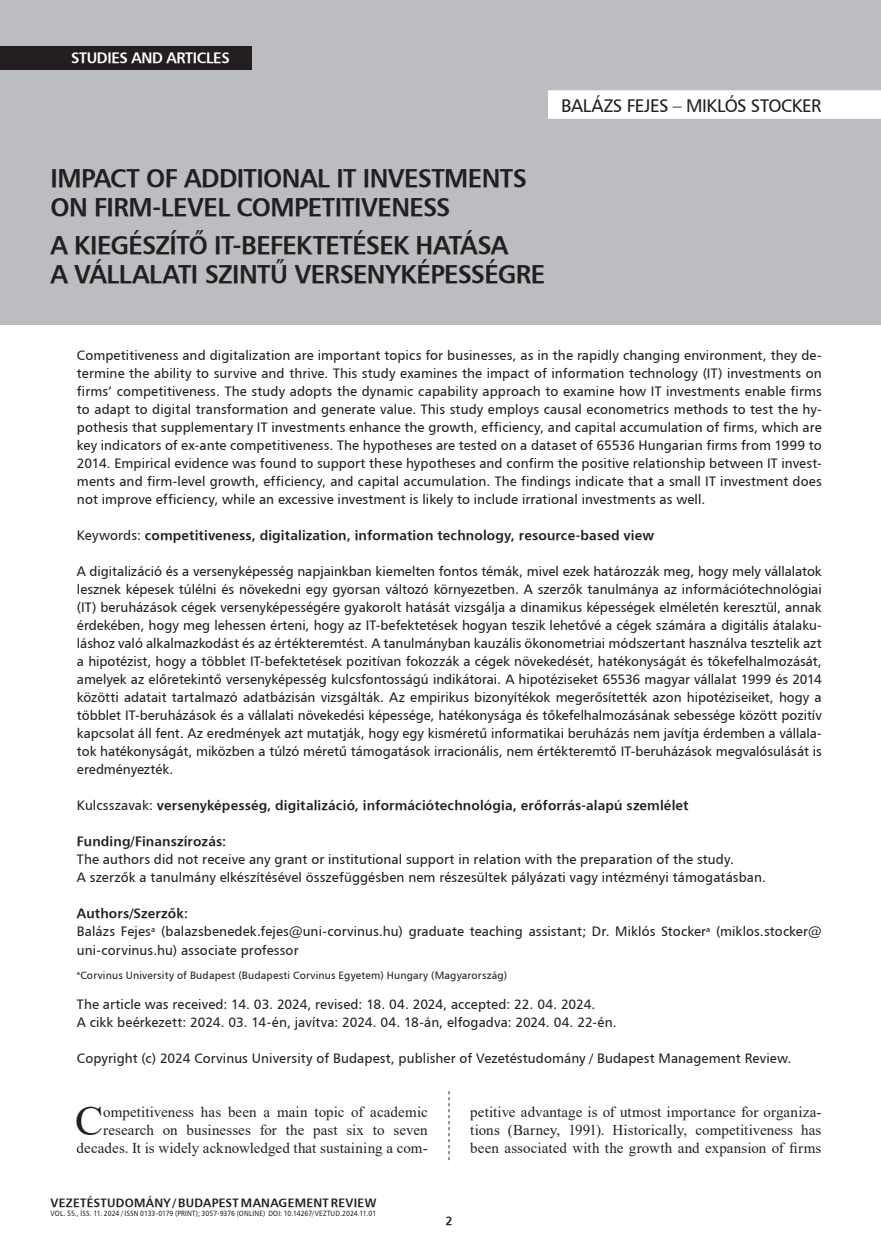
<style>
.page{position:relative;width:881px;height:1255px;background:#fff}
.page>*{position:absolute;margin:0;border:0;box-sizing:border-box;transform-origin:0 0}
.Iniciálé{font:42.15px "Times New Roman";color:#231f20}
.kenyérszöveg_opcionális{font:25.5px/29.4px "H Humanist 777 BT Bold";letter-spacing:-.025em;color:#231f20}
.kenyérszöveg_opcionális-2{font:18px "H Humanist 777 BT";letter-spacing:-.025em;color:#231f20}
.Iniciálé-2{font:15px/18px "Times New Roman";letter-spacing:.005em;color:#231f20;text-align:right}
.t1{font:15px "H Humanist 777 BT Bold";letter-spacing:-.025em;color:#fff}
.Kezdő_oldal_bevezető{font:13.5px/18px "H Humanist 777 BT";letter-spacing:.005em;color:#231f20;text-align:justify}
.Kezdő_oldal_bevezető-2{font:13.5px "H Humanist 777 BT Bold";letter-spacing:.01em;color:#231f20}
.t2{font:12px "H Humanist 777 BT Bold";letter-spacing:.02em;color:#231f20}
.Lábjegyzet{font:10.5px "H Humanist 777 BT";letter-spacing:.015em;color:#231f20}
.t3{font:7.5px "H Humanist 777 BT";letter-spacing:.015em;color:#231f20;scale:.9 1}
.s1{font-family:"H Humanist 777 BT"}
</style>
<div class="page">
<div style="left:0;top:0;width:880px;height:324px;background:#bcbdc0"></div>
<svg style="left:448px;top:1091px;width:1px;height:69px"></svg>
<div style="left:547px;top:90px;width:333px;height:29px;background:#fff"></div>
<div style="left:0;top:46px;width:251px;height:23px;background:#231f20"></div>
<p class="t1" style="left:71px;top:49px;width:160px">STUDIES AND ARTICLES</p>
<p class="kenyérszöveg_opcionális-2" style="left:561px;top:94px;width:261px">BALÁZS FEJES – MIKLÓS STOCKER</p>
<p class="kenyérszöveg_opcionális" style="left:51px;top:162px;width:477px">IMPACT OF ADDITIONAL IT INVESTMENTS<br>ON FIRM-LEVEL COMPETITIVENESS</p>
<p class="kenyérszöveg_opcionális" style="left:51px;top:229px;width:496px">A KIEGÉSZÍTŐ IT-BEFEKTETÉSEK HATÁSA<br>A VÁLLALATI SZINTŰ VERSENYKÉPESSÉGRE</p>
<p class="Kezdő_oldal_bevezető" style="left:77px;top:346px;width:746px">Competitiveness and digitalization are important topics for businesses, as in the rapidly changing environment, they de&shy;termine the ability to survive and thrive. This study examines the impact of information technology (IT) investments on firms’ competitiveness. The study adopts the dynamic capability approach to examine how IT investments enable firms to adapt to digital transformation and generate value. This study employs causal econometrics methods to test the hy&shy;pothesis that supplementary IT investments enhance the growth, efficiency, and capital accumulation of firms, which are key indicators of ex-ante competitiveness. The hypotheses are tested on a dataset of 65536 Hungarian firms from 1999 to 2014. Empirical evidence was found to support these hypotheses and confirm the positive relationship between IT invest&shy;ments and firm-level growth, efficiency, and capital accumulation. The findings indicate that a small IT investment does not improve efficiency, while an excessive investment is likely to include irrational investments as well.</p>
<p class="Kezdő_oldal_bevezető-2" style="left:77px;top:527px;width:578px"><span class="s1">Keywords:</span> competitiveness, digitalization, information technology, resource-based view</p>
<p class="Kezdő_oldal_bevezető" style="left:77px;top:562px;width:746px">A digitalizáció és a versenyképesség napjainkban kiemelten fontos témák, mivel ezek határozzák meg, hogy mely vállalatok lesznek képesek túlélni és növekedni egy gyorsan változó környezetben. A szerzők tanulmánya az információtechnológiai (IT) beruházások cégek versenyképességére gyakorolt hatását vizsgálja a dinamikus képességek elméletén keresztül, annak érdekében, hogy meg lehessen érteni, hogy az IT-befektetések hogyan teszik lehetővé a cégek számára a digitális átalaku&shy;láshoz való alkalmazkodást és az értékteremtést. A tanulmányban kauzális ökonometriai módszertant használva tesztelik azt a hipotézist, hogy a többlet IT-befektetések pozitívan fokozzák a cégek növekedését, hatékonyságát és tőkefelhalmozását, amelyek az előretekintő versenyképesség kulcsfontosságú indikátorai. A hipotéziseket 65536 magyar vállalat 1999 és 2014 közötti adatait tartalmazó adatbázisán vizsgálták. Az empirikus bizonyítékok megerősítették azon hipotéziseiket, hogy a többlet IT-beruházások és a vállalati növekedési képessége, hatékonysága és tőkefelhalmozásának sebessége között pozitív kapcsolat áll fent. Az eredmények azt mutatják, hogy egy kisméretű informatikai beruházás nem javítja érdemben a vállala&shy;tok hatékonyságát, miközben a túlzó méretű támogatások irracionális, nem értékteremtő IT-beruházások megvalósulását is eredményezték.</p>
<p class="Kezdő_oldal_bevezető-2" style="left:77px;top:797px;width:613px"><span class="s1">Kulcsszavak:</span> versenyképesség, digitalizáció, információtechnológia, erőforrás-alapú szemlélet</p>
<p class="Kezdő_oldal_bevezető-2" style="left:77px;top:833px;width:151px">Funding/Finanszírozás:</p>
<p class="Kezdő_oldal_bevezető" style="left:77px;top:850px;width:658px">The authors did not receive any grant or institutional support in relation with the preparation of the study.</p>
<p class="Kezdő_oldal_bevezető" style="left:77px;top:868px;width:690px">A szerzők a tanulmány elkészítésével összefüggésben nem részesültek pályázati vagy intézményi támogatásban.</p>
<p class="Kezdő_oldal_bevezető-2" style="left:77px;top:905px;width:112px">Authors/Szerzők:</p>
<p class="Kezdő_oldal_bevezető" style="left:77px;top:922px;width:746px">Balázs Fejes<sup>a</sup> (balazsbenedek.fejes@uni-corvinus.hu) graduate teaching assistant; Dr. Miklós Stocker<sup>a</sup> (miklos.stocker@ uni-corvinus.hu) associate professor</p>
<p class="Lábjegyzet" style="left:77px;top:968px;width:431px"><sup>a</sup>Corvinus University of Budapest (Budapesti Corvinus Egyetem) Hungary (Magyarország)</p>
<p class="Kezdő_oldal_bevezető" style="left:77px;top:994px;width:519px">The article was received: 14. 03. 2024, revised: 18. 04. 2024, accepted: 22. 04. 2024.</p>
<p class="Kezdő_oldal_bevezető" style="left:77px;top:1012px;width:541px">A cikk beérkezett: 2024. 03. 14-én, javítva: 2024. 04. 18-án, elfogadva: 2024. 04. 22-én.</p>
<p class="Kezdő_oldal_bevezető" style="left:77px;top:1048px;width:715px">Copyright (c) 2024 Corvinus University of Budapest, publisher of Vezetéstudomány / Budapest Management Review.</p>
<p class="Iniciálé" style="left:75px;top:1090px;width:30px">C</p>
<p class="Iniciálé-2" style="left:77px;top:1102px;width:352px">ompetitiveness has been a main topic of academic research on businesses for the past six to seven decades. It is widely acknowledged that sustaining a com-</p>
<p class="Iniciálé-2" style="left:470px;top:1102px;width:352px;text-align:justify">petitive advantage is of utmost importance for organiza&shy;tions (Barney, 1991). Historically, competitiveness has been associated with the growth and expansion of firms</p>
<p class="t2" style="left:51px;top:1194px;width:327px">VEZETÉSTUDOMÁNY / BUDAPEST MANAGEMENT REVIEW</p>
<p class="t3" style="left:51px;top:1208px;width:363px">VOL. 55., ISS. 11. 2024 / ISSN 0133-0179 (PRINT); 3057-9376 (ONLINE) DOI: 10.14267/VEZTUD.2024.11.01</p>
<p class="t2" style="left:445px;top:1212px;width:9px">2</p>
</div>
